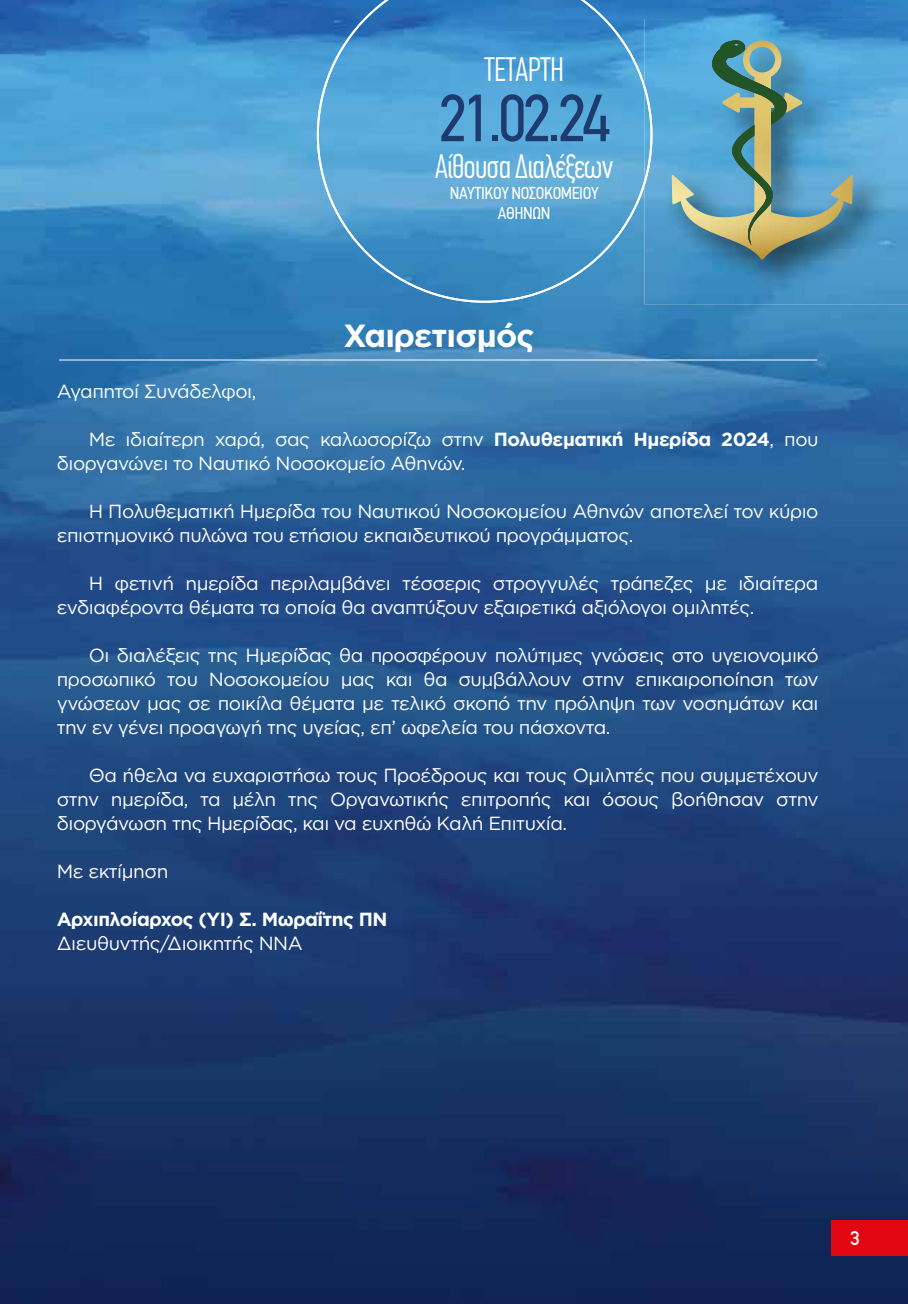
<style>
.page{position:relative;width:908px;height:1304px;background:#fff}
.page>*{position:absolute;margin:0;border:0;box-sizing:border-box;transform-origin:0 0}
.t1{font:66.8px "PF Din Text Condensed";color:#1d3b6e}
.t2{font:300 34.2px "PF Din Text Compressed";letter-spacing:-.025em;color:#fff}
.t3{font:700 32px "Gotham Greek";letter-spacing:-.025em;color:#fff}
.t4{font:500 20px "PF Din Text";color:#fff}
.t5{font:19px/24px "Gotham Greek";letter-spacing:-.025em;color:#fff}
.t6{font:700 19px "Gotham Greek";letter-spacing:-.025em;color:#fff}
.t7{font:17.4px/20.8px "PF Din Text Condensed";letter-spacing:-.025em;color:#fff;text-align:center}
.s1{font-weight:700}
</style>
<div class="page">
<img style="left:0;top:0;width:907px;height:1304px">
<svg style="left:317px;top:0;width:335px;height:303px;background:#4c9bcf"></svg>
<img style="left:644px;top:19px;width:263px;height:285px">
<img style="left:644px;top:83px;width:8px;height:104px">
<svg style="left:671px;top:40px;width:181px;height:220px;background:#659dad"></svg>
<div style="left:831px;top:1220px;width:76px;height:36px;background:#e30613"></div>
<hr style="left:59px;top:360px;width:757px;height:1px;background:#fff">
<h2 class="t2" style="left:484px;top:50px;width:81px">ΤΕΤΑΡΤΗ</h2>
<h1 class="t1" style="left:438px;top:80px;width:173px">21.02.24</h1>
<h2 class="t2" style="left:434px;top:147px;width:180px">Αίθουσα ∆ιαλέξεων</h2>
<p class="t7" style="left:449px;top:182px;width:150px">ΝΑΥΤΙΚΟΥ ΝΟΣΟΚΟΜΕΙΟΥ<br>ΑΘΗΝΩΝ</p>
<h3 class="t3" style="left:343px;top:317px;width:193px">Χαιρετισμός</h3>
<p class="t5" style="left:57px;top:379px;width:201px">Αγαπητοί Συνάδελφοι,</p>
<p class="t5" style="left:57px;top:427px;width:763px;text-indent:32px">Με ιδιαίτερη χαρά, σας καλωσορίζω στην <span class="s1">Πολυθεματική Ημερίδα 2024</span>, που διοργανώνει το Ναυτικό Νοσοκομείο Αθηνών.</p>
<p class="t5" style="left:57px;top:499px;width:763px;text-indent:32px">Η Πολυθεματική Ημερίδα του Ναυτικού Νοσοκομείου Αθηνών αποτελεί τον κύριο επιστημονικό πυλώνα του ετήσιου εκπαιδευτικού προγράμματος.</p>
<p class="t5" style="left:57px;top:571px;width:763px;text-indent:32px">Η φετινή ημερίδα περιλαμβάνει τέσσερις στρογγυλές τράπεζες με ιδιαίτερα ενδιαφέροντα θέματα τα οποία θα αναπτύξουν εξαιρετικά αξιόλογοι ομιλητές.</p>
<p class="t5" style="left:57px;top:643px;width:763px;text-align:justify;text-indent:32px">Οι διαλέξεις της Ημερίδας θα προσφέρουν πολύτιμες γνώσεις στο υγειονομικό προσωπικό του Νοσοκομείου μας και θα συμβάλλουν στην επικαιροποίηση των γνώσεων μας σε ποικίλα θέματα με τελικό σκοπό την πρόληψη των νοσημάτων και την εν γένει προαγωγή της υγείας, επ’ ωφελεία του πάσχοντα.</p>
<p class="t5" style="left:57px;top:763px;width:763px;text-align:justify;text-indent:32px">Θα ήθελα να ευχαριστήσω τους Προέδρους και τους Ομιλητές που συμμετέχουν στην ημερίδα, τα μέλη της Οργανωτικής επιτροπής και όσους βοήθησαν στην διοργάνωση της Ημερίδας, και να ευχηθώ Καλή Επιτυχία.</p>
<p class="t5" style="left:57px;top:859px;width:113px">Με εκτίμηση</p>
<p class="t6" style="left:57px;top:908px;width:332px">Αρχιπλοίαρχος (ΥΙ) Σ. Μωραΐτης ΠΝ</p>
<p class="t5" style="left:57px;top:931px;width:247px">Διευθυντής/Διοικητής ΝΝΑ</p>
<p class="t4" style="left:850px;top:1227px;width:11px">3</p>
</div>
